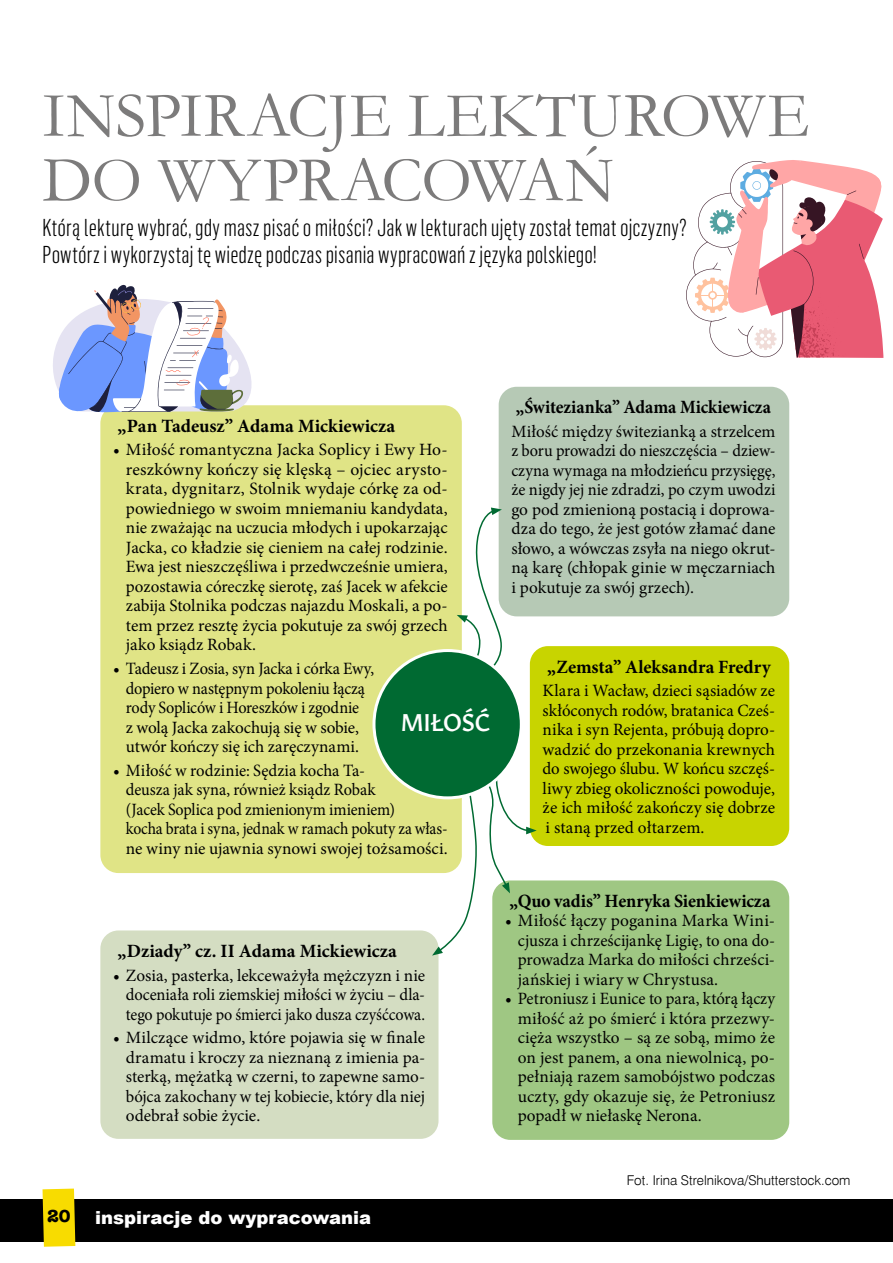
<style>
.page{position:relative;width:893px;height:1263px;background:#fff}
.page>*{position:absolute;margin:0;border:0;box-sizing:border-box;transform-origin:0 0}
.t1{font:64.5px/64.5px "Garamond";letter-spacing:-.005em;color:#7c7b7b}
.t2{font:300 24px/27px "Flama Condensed";letter-spacing:.005em;color:#000}
.t3{font:24px "Gitan Latn Me";letter-spacing:-.01em;color:#fff}
.t4{font:700 18.75px "Minion Pro";color:#000}
.t5{font:700 18.75px "Minion Pro";color:#000;scale:.96 1}
.t6{font:700 18.75px "Minion Pro";color:#000;scale:.94 1}
.t7{font:900 18px "Arial";color:#fff}
.t8{font:700 18px "American Typewriter";color:#000}
.t9{font:17.25px/19.5px "Minion Pro";letter-spacing:-.005em;color:#000;text-align:justify}
.t10{font:13.5px "Swis 721 Lt EU";color:#000}
</style>
<div class="page">
<div style="left:100px;top:405px;width:362px;height:468px;background:#e0e486;border-radius:18px"></div>
<div style="left:100px;top:930px;width:338px;height:209px;background:#d4ddc2;border-radius:18px"></div>
<div style="left:492px;top:880px;width:297px;height:260px;background:#9fc783;border-radius:18px"></div>
<div style="left:499px;top:387px;width:290px;height:229px;background:#b6c9b5;border-radius:18px"></div>
<div style="left:530px;top:646px;width:259px;height:200px;background:#c8d400;border-radius:18px"></div>
<svg style="left:457px;top:507px;width:49px;height:159px"></svg>
<svg style="left:432px;top:763px;width:105px;height:192px"></svg>
<div style="left:374px;top:650px;width:147px;height:148px;background:#006a32;border-radius:50%"></div>
<div style="left:372px;top:649px;width:151px;height:150px;border:3px solid #fff;border-radius:50%"></div>
<svg style="left:686px;top:160px;width:198px;height:198px"></svg>
<svg style="left:53px;top:284px;width:202px;height:128px"></svg>
<div style="left:0;top:1199px;width:893px;height:43px;background:#000"></div>
<svg style="left:43px;top:1188px;width:32px;height:59px;background:#f4da08"></svg>
<h1 class="t1" style="left:43px;top:82px;width:769px">INSPIRACJE LEKTUROWE<br>DO WYPRACOWAŃ</h1>
<h2 class="t2" style="left:42px;top:213px;width:646px">Którą lekturę wybrać, gdy masz pisać o miłości? Jak w lekturach ujęty został temat ojczyzny?<br>Powtórz i wykorzystaj tę wiedzę podczas pisania wypracowań z języka polskiego!</h2>
<p class="t4" style="left:118px;top:412px;width:279px">„Pan Tadeusz” Adama Mickiewicza</p>
<p class="t9" style="left:126px;top:440px;width:323px;text-indent:-13px">• Miłość romantyczna Jacka Soplicy i Ewy Ho&shy;reszkówny kończy się klęską – ojciec arysto&shy;krata, dygnitarz, Stolnik wydaje córkę za od&shy;powiedniego w swoim mniemaniu kandydata, nie zważając na uczucia młodych i upokarzając Jacka, co kładzie się cieniem na całej rodzinie.<br>Ewa jest nieszczęśliwa i przedwcześnie umiera, pozostawia córeczkę sierotę, zaś Jacek w afekcie zabija Stolnika podczas najazdu Moskali, a po&shy;tem przez resztę życia pokutuje za swój grzech jako ksiądz Robak.</p>
<p class="t9" style="left:113px;top:659px;width:263px;text-align:center">• Tadeusz i Zosia, syn Jacka i córka Ewy, dopiero w następnym pokoleniu łączą rody Sopliców i Horeszków i zgodnie<br>z wolą Jacka zakochują się w sobie, utwór kończy się ich zaręczynami.</p>
<p class="t9" style="left:126px;top:761px;width:323px;text-align:left;text-indent:-13px">• Miłość w rodzinie: Sędzia kocha Ta-<br>deusza jak syna, również ksiądz Robak<br>(Jacek Soplica pod zmienionym imieniem)<br>kocha brata i syna, jednak w ramach pokuty za włas&shy;ne winy nie ujawnia synowi swojej tożsamości.</p>
<h2 class="t3" style="left:401px;top:702px;width:91px">MIŁOŚĆ</h2>
<p class="t4" style="left:118px;top:938px;width:281px">„Dziady” cz. II Adama Mickiewicza</p>
<p class="t9" style="left:126px;top:965px;width:301px;text-indent:-13px">• Zosia, pasterka, lekceważyła mężczyzn i nie doceniała roli ziemskiej miłości w życiu – dla&shy;tego pokutuje po śmierci jako dusza czyśćcowa.</p>
<p class="t9" style="left:126px;top:1028px;width:301px;text-indent:-13px">• Milczące widmo, które pojawia się w finale dramatu i kroczy za nieznaną z imienia pa&shy;sterką, mężatką w czerni, to zapewne samo&shy;bójca zakochany w tej kobiecie, który dla niej odebrał sobie życie.</p>
<p class="t6" style="left:516px;top:394px;width:273px">„Świtezianka” Adama Mickiewicza</p>
<p class="t9" style="left:511px;top:422px;width:266px">Miłość między świtezianką a strzelcem z boru prowadzi do nieszczęścia – dziew&shy;czyna wymaga na młodzieńcu przysięgę, że nigdy jej nie zdradzi, po czym uwodzi go pod zmienioną postacią i doprowa&shy;dza do tego, że jest gotów złamać dane słowo, a wówczas zsyła na niego okrut&shy;ną karę (chłopak ginie w męczarniach i pokutuje za swój grzech).</p>
<p class="t4" style="left:547px;top:653px;width:225px">„Zemsta” Aleksandra Fredry</p>
<p class="t9" style="left:543px;top:681px;width:234px">Klara i Wacław, dzieci sąsiadów ze skłóconych rodów, bratanica Cześ&shy;nika i syn Rejenta, próbują dopro&shy;wadzić do przekonania krewnych do swojego ślubu. W końcu szczęś&shy;liwy zbieg okoliczności powoduje, że ich miłość zakończy się dobrze i staną przed ołtarzem.</p>
<p class="t5" style="left:510px;top:888px;width:273px">„Quo vadis” Henryka Sienkiewicza</p>
<p class="t9" style="left:518px;top:911px;width:259px;text-indent:-13px">• Miłość łączy poganina Marka Wini&shy;cjusza i chrześcijankę Ligię, to ona do&shy;prowadza Marka do miłości chrześci&shy;jańskiej i wiary w Chrystusa.</p>
<p class="t9" style="left:518px;top:989px;width:259px;text-indent:-13px">• Petroniusz i Eunice to para, którą łączy miłość aż po śmierć i która przezwy&shy;cięża wszystko – są ze sobą, mimo że on jest panem, a ona niewolnicą, po&shy;pełniają razem samobójstwo podczas uczty, gdy okazuje się, że Petroniusz popadł w niełaskę Nerona.</p>
<p class="t8" style="left:47px;top:1200px;width:25px">20</p>
<p class="t7" style="left:95px;top:1205px;width:278px">inspiracje do wypracowania</p>
<p class="t10" style="left:627px;top:1171px;width:225px">Fot. Irina Strelnikova/Shutterstock.com</p>
</div>
